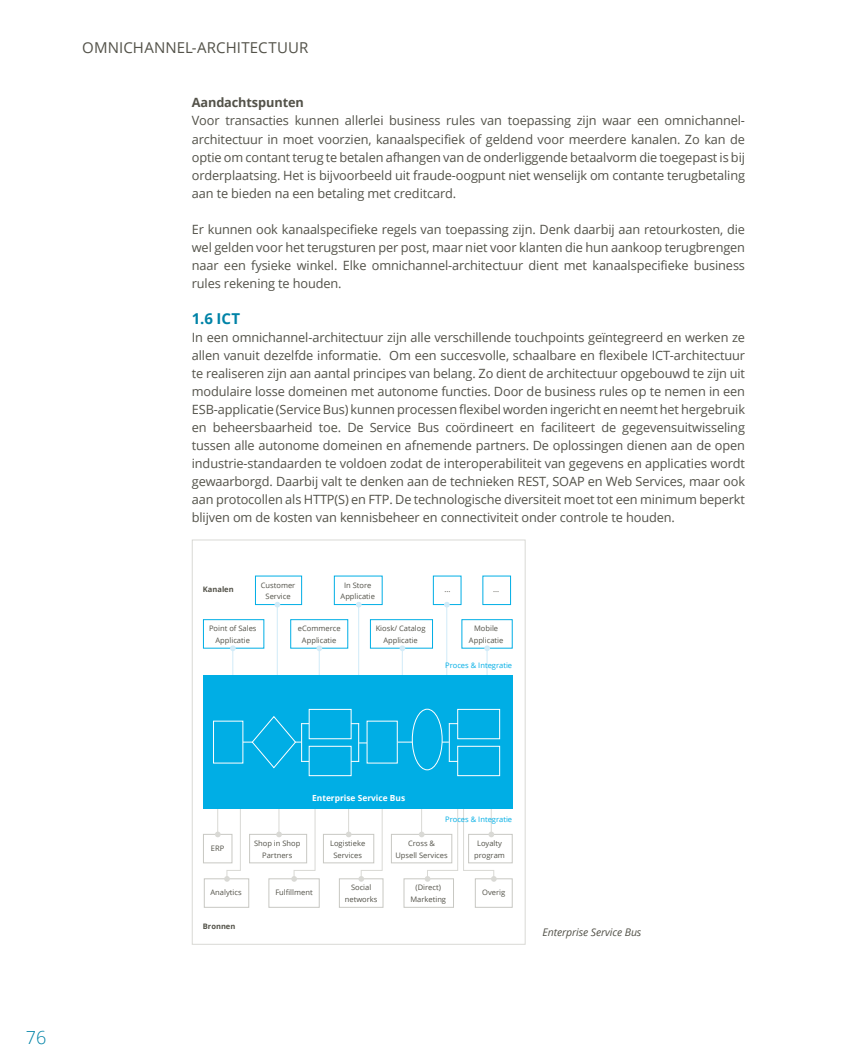
<style>
.page{position:relative;width:852px;height:1064px;background:#fff}
.page>*{position:absolute;margin:0;border:0;box-sizing:border-box;transform-origin:0 0}
.t1{font:22.05px "Myriad Pro";color:#535249}
.t2{font:300 18px "Open Sans";color:#0083a7}
.t3{font:15px "Open Sans";letter-spacing:.005em;color:#535249}
.t4{font:700 15px "Open Sans";color:#0083a7}
.t5{font:12.75px/18px "Open Sans";letter-spacing:-.01em;color:#535249;text-align:justify}
.t6{font:700 12.75px "Open Sans";letter-spacing:-.01em;color:#535249}
.t7{font:italic 10.5px "Open Sans";letter-spacing:-.01em;color:#535249}
.t8{font:700 8.4px "Open Sans";color:#fff}
.t9{font:7.5px/11.7px "Open Sans";color:#535249;text-align:center}
.t10{font:7.5px "Open Sans";color:#00aee5}
.t11{font:700 7.5px "Open Sans";color:#535249}
.s1{font-weight:700}
</style>
<div class="page">
<hr style="left:278px;top:801px;width:1px;height:33px;background:#d9d9d5">
<hr style="left:348px;top:801px;width:1px;height:33px;background:#d9d9d5">
<hr style="left:446px;top:605px;width:1px;height:74px;background:#d1ebf8">
<hr style="left:358px;top:605px;width:1px;height:74px;background:#d1ebf8">
<hr style="left:277px;top:605px;width:1px;height:74px;background:#d1ebf8">
<hr style="left:486px;top:648px;width:1px;height:33px;background:#d1ebf8">
<hr style="left:402px;top:648px;width:1px;height:33px;background:#d1ebf8">
<hr style="left:319px;top:648px;width:1px;height:33px;background:#d1ebf8">
<hr style="left:232px;top:648px;width:1px;height:33px;background:#d1ebf8">
<div style="left:203px;top:619px;width:61px;height:29px;border:1px solid #00aee5"></div>
<div style="left:203px;top:834px;width:29px;height:29px;border:1px solid #c8c8c3"></div>
<div style="left:249px;top:834px;width:58px;height:29px;border:1px solid #c8c8c3"></div>
<div style="left:323px;top:834px;width:51px;height:29px;border:1px solid #c8c8c3"></div>
<div style="left:391px;top:834px;width:61px;height:29px;border:1px solid #c8c8c3"></div>
<div style="left:468px;top:834px;width:44px;height:29px;border:1px solid #c8c8c3"></div>
<div style="left:204px;top:878px;width:45px;height:30px;border:1px solid #c8c8c3"></div>
<div style="left:268px;top:878px;width:51px;height:30px;border:1px solid #c8c8c3"></div>
<div style="left:339px;top:878px;width:44px;height:30px;border:1px solid #c8c8c3"></div>
<div style="left:403px;top:878px;width:51px;height:30px;border:1px solid #c8c8c3"></div>
<div style="left:475px;top:878px;width:37px;height:30px;border:1px solid #c8c8c3"></div>
<div style="left:290px;top:619px;width:58px;height:29px;border:1px solid #00aee5"></div>
<div style="left:370px;top:619px;width:63px;height:29px;border:1px solid #00aee5"></div>
<div style="left:461px;top:619px;width:51px;height:29px;border:1px solid #00aee5"></div>
<div style="left:255px;top:575px;width:47px;height:30px;border:1px solid #00aee5"></div>
<div style="left:334px;top:575px;width:48px;height:30px;border:1px solid #00aee5"></div>
<div style="left:433px;top:575px;width:28px;height:30px;border:1px solid #00aee5"></div>
<div style="left:482px;top:575px;width:29px;height:30px;border:1px solid #00aee5"></div>
<div style="left:203px;top:675px;width:309px;height:134px;background:#00aee5"></div>
<svg style="left:397px;top:742px;width:15px;height:1px"></svg>
<hr style="left:449px;top:723px;width:1px;height:39px;background:#fff">
<hr style="left:358px;top:723px;width:1px;height:39px;background:#fff">
<div style="left:213px;top:721px;width:30px;height:42px;border:1px solid #fff"></div>
<div style="left:309px;top:709px;width:42px;height:30px;border:1px solid #fff"></div>
<div style="left:309px;top:746px;width:42px;height:30px;border:1px solid #fff"></div>
<div style="left:457px;top:709px;width:43px;height:30px;border:1px solid #fff"></div>
<div style="left:457px;top:746px;width:43px;height:30px;border:1px solid #fff"></div>
<svg style="left:236px;top:715px;width:83px;height:54px"></svg>
<div style="left:412px;top:709px;width:30px;height:61px;border:1px solid #fff;border-radius:50%"></div>
<svg style="left:230px;top:645px;width:6px;height:6px"></svg>
<svg style="left:274px;top:602px;width:6px;height:5px"></svg>
<svg style="left:356px;top:602px;width:5px;height:5px"></svg>
<svg style="left:316px;top:645px;width:6px;height:6px"></svg>
<svg style="left:399px;top:645px;width:6px;height:6px"></svg>
<svg style="left:484px;top:645px;width:6px;height:6px"></svg>
<svg style="left:444px;top:602px;width:5px;height:5px"></svg>
<svg style="left:215px;top:809px;width:26px;height:73px"></svg>
<svg style="left:291px;top:809px;width:25px;height:73px"></svg>
<svg style="left:358px;top:809px;width:25px;height:73px"></svg>
<svg style="left:276px;top:831px;width:6px;height:6px"></svg>
<svg style="left:346px;top:831px;width:5px;height:6px"></svg>
<svg style="left:419px;top:809px;width:77px;height:73px"></svg>
<div style="left:192px;top:539px;width:333px;height:405px;border:1px solid #d9d9d5"></div>
<p class="t3" style="left:82px;top:38px;width:228px">Omnichannel-architectuur</p>
<p class="t6" style="left:192px;top:94px;width:113px">Aandachtspunten</p>
<p class="t5" style="left:192px;top:112px;width:554px">Voor transacties kunnen allerlei business rules van toepassing zijn waar een omnichannel&shy;architectuur in moet voorzien, kanaalspecifiek of geldend voor meerdere kanalen. Zo kan de optie om contant terug te betalen afhangen van de onderliggende betaalvorm die toegepast is bij orderplaatsing. Het is bijvoorbeeld uit fraude-oogpunt niet wenselijk om contante terugbetaling aan te bieden na een betaling met creditcard.</p>
<p class="t5" style="left:192px;top:220px;width:554px">Er kunnen ook kanaalspecifieke regels van toepassing zijn. Denk daarbij aan retourkosten, die wel gelden voor het terugsturen per post, maar niet voor klanten die hun aankoop terugbrengen naar een fysieke winkel. Elke omnichannel-architectuur dient met kanaalspecifieke business rules rekening te houden.</p>
<p class="t4" style="left:192px;top:307px;width:50px">1.6 ICT</p>
<p class="t5" style="left:192px;top:328px;width:554px">In een omnichannel-architectuur zijn alle verschillende touchpoints geïntegreerd en werken ze allen vanuit dezelfde informatie. Om een succesvolle, schaalbare en flexibele ICT-architectuur te realiseren zijn aan aantal principes van belang. Zo dient de architectuur opgebouwd te zijn uit modulaire losse domeinen met autonome functies. Door de business rules op te nemen in een ESB-applicatie (Service Bus) kunnen processen flexibel worden ingericht en neemt het hergebruik en beheersbaarheid toe. De Service Bus coördineert en faciliteert de gegevensuitwisseling tussen alle autonome domeinen en afnemende partners. De oplossingen dienen aan de open industrie-standaarden te voldoen zodat de interoperabiliteit van gegevens en applicaties wordt gewaarborgd. Daarbij valt te denken aan de technieken REST, SOAP en Web Services, maar ook aan protocollen als HTTP(S) en FTP. De technologische diversiteit moet tot een minimum beperkt blijven om de kosten van kennisbeheer en connectiviteit onder controle te houden.</p>
<h1 class="t1" style="left:192px;top:490px;width:335px">OMNICHANNEL-ARCHITECTUUR - <span class="s1">04</span></h1>
<p class="t11" style="left:203px;top:584px;width:32px">Kanalen</p>
<p class="t9" style="left:261px;top:579px;width:36px">Customer<br>Service</p>
<p class="t9" style="left:340px;top:579px;width:36px">In Store<br>Applicatie</p>
<p class="t9" style="left:444px;top:583px;width:8px">...</p>
<p class="t9" style="left:493px;top:583px;width:8px">...</p>
<p class="t9" style="left:209px;top:622px;width:49px">Point of Sales<br>Applicatie</p>
<p class="t9" style="left:298px;top:622px;width:44px">eCommerce<br>Applicatie</p>
<p class="t9" style="left:375px;top:622px;width:51px">Kiosk/ Catalog<br>Applicatie</p>
<p class="t9" style="left:469px;top:622px;width:36px">Mobile<br>Applicatie</p>
<p class="t10" style="left:445px;top:660px;width:68px">Proces &amp; Integratie</p>
<h2 class="t2" style="left:26px;top:1025px;width:22px">76</h2>
<p class="t8" style="left:312px;top:792px;width:95px">Enterprise Service Bus</p>
<p class="t10" style="left:445px;top:814px;width:68px">Proces &amp; Integratie</p>
<p class="t9" style="left:211px;top:842px;width:15px">ERP</p>
<p class="t9" style="left:254px;top:837px;width:48px">Shop in Shop<br>Partners</p>
<p class="t9" style="left:330px;top:837px;width:37px">Logistieke<br>Services</p>
<p class="t9" style="left:395px;top:837px;width:54px">Cross &amp;<br>Upsell Services</p>
<p class="t9" style="left:474px;top:837px;width:32px">Loyalty program</p>
<p class="t9" style="left:210px;top:886px;width:33px">Analytics</p>
<p class="t11" style="left:203px;top:920px;width:34px">Bronnen</p>
<p class="t9" style="left:275px;top:886px;width:39px">Fulfillment</p>
<p class="t9" style="left:345px;top:881px;width:34px">Social networks</p>
<p class="t9" style="left:410px;top:881px;width:37px">(Direct)<br>Marketing</p>
<p class="t9" style="left:482px;top:886px;width:25px">Overig</p>
<p class="t7" style="left:542px;top:924px;width:100px">Enterprise Service Bus</p>
</div>
